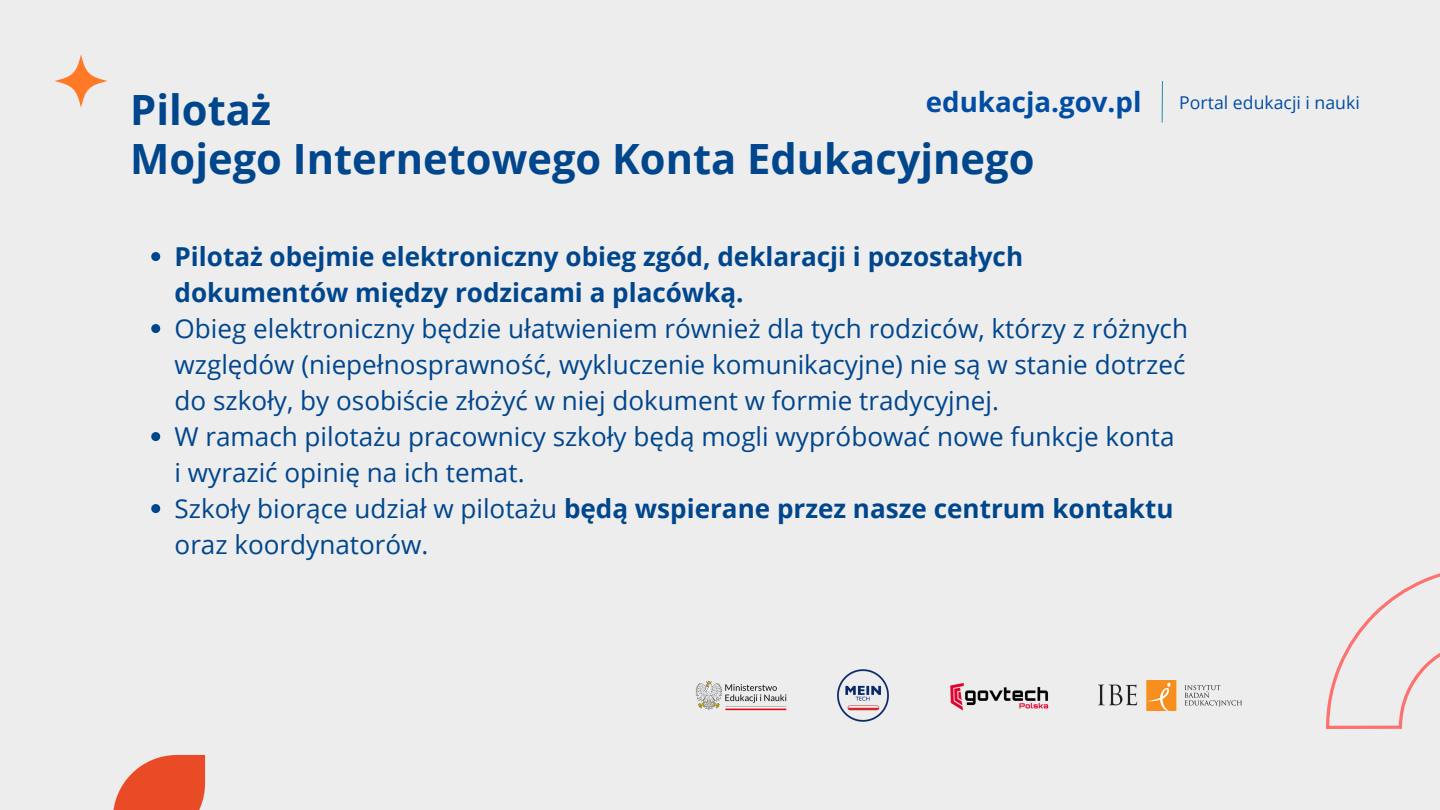
<style>
.page{position:relative;width:1440px;height:810px;background:#ededed}
.page>*{position:absolute;margin:0;border:0;box-sizing:border-box;transform-origin:0 0}
.t1{font:700 41.7px "Open Sans";color:#00468d}
.t2{font:700 27.7px "Open Sans";color:#004da3}
.t3{font:26.1px/36px "Open Sans";color:#00468d}
.t4{font:700 26.1px/36px "Open Sans";color:#00468d}
.t5{font:17.7px "Open Sans";color:#004da3}
.s1{font-weight:700}
</style>
<div class="page">
<svg style="left:151px;top:252px;width:9px;height:9px"></svg>
<svg style="left:151px;top:324px;width:9px;height:9px"></svg>
<svg style="left:151px;top:432px;width:9px;height:9px"></svg>
<svg style="left:151px;top:504px;width:9px;height:9px"></svg>
<svg style="left:113px;top:755px;width:92px;height:55px"></svg>
<svg style="left:1326px;top:573px;width:114px;height:156px"></svg>
<svg style="left:54px;top:54px;width:54px;height:54px"></svg>
<svg style="left:1161px;top:81px;width:2px;height:42px"></svg>
<img style="left:695px;top:680px;width:92px;height:31px">
<img style="left:1098px;top:681px;width:143px;height:30px">
<img style="left:837px;top:669px;width:52px;height:53px">
<img style="left:950px;top:682px;width:99px;height:29px">
<p class="t2" style="left:926px;top:82px;width:217px">edukacja.gov.pl</p>
<p class="t5" style="left:1179px;top:90px;width:182px">Portal edukacji i nauki</p>
<p class="t1" style="left:130px;top:80px;width:131px">Pilotaż</p>
<p class="t1" style="left:130px;top:130px;width:906px">Mojego Internetowego Konta Edukacyjnego</p>
<p class="t4" style="left:175px;top:237px;width:850px">Pilotaż obejmie elektroniczny obieg zgód, deklaracji i pozostałych dokumentów między rodzicami a placówką.</p>
<p class="t3" style="left:175px;top:309px;width:1015px">Obieg elektroniczny będzie ułatwieniem również dla tych rodziców, którzy z różnych względów (niepełnosprawność, wykluczenie komunikacyjne) nie są w stanie dotrzeć do szkoły, by osobiście złożyć w niej dokument w formie tradycyjnej.</p>
<p class="t3" style="left:175px;top:417px;width:1002px">W ramach pilotażu pracownicy szkoły będą mogli wypróbować nowe funkcje konta i wyrazić opinię na ich temat.</p>
<p class="t3" style="left:175px;top:489px;width:1000px">Szkoły biorące udział w pilotażu <span class="s1">będą wspierane przez nasze centrum kontaktu </span>oraz koordynatorów.</p>
</div>
